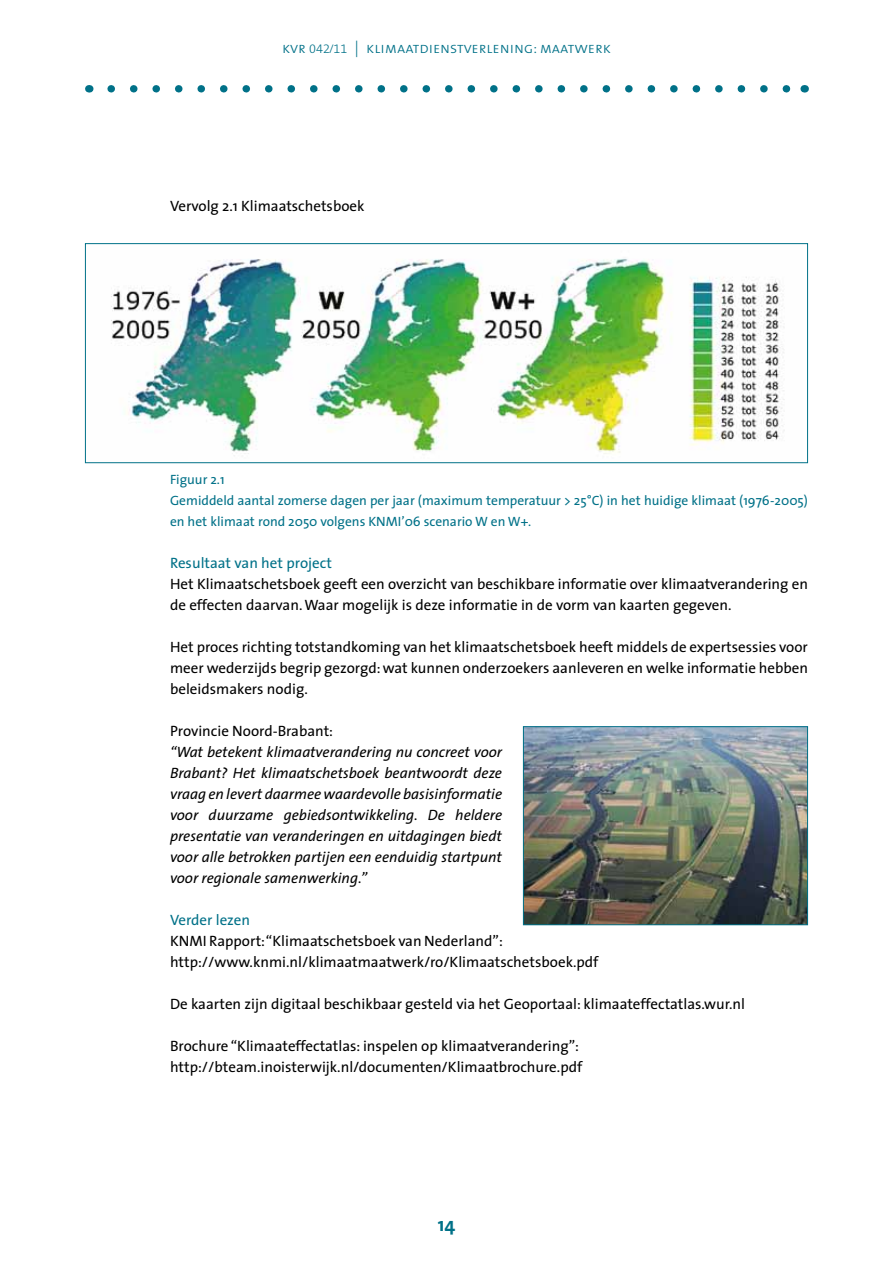
<style>
.page{position:relative;width:893px;height:1263px;background:#fff}
.page>*{position:absolute;margin:0;border:0;box-sizing:border-box;transform-origin:0 0}
.t1{font:700 19.5px "The Sans";color:#007188}
.t2{font:15.6px "The Sans Light Caps";color:#007188}
.t3{font:15px/21px "The Sans";color:#000}
.t4{font:italic 15px/21px "The Sans";color:#000}
.t5{font:13.5px/21px "The Sans";color:#007188}
.s1{font-family:"The Sans Light Expert";font-size:12.6px}
.s2{font-size:16.5px}
.s3{color:#007188}
.s4{font-style:normal}
</style>
<div class="page">
<svg style="left:111px;top:85px;width:680px;height:8px"></svg>
<img style="left:111px;top:258px;width:674px;height:198px">
<div style="left:85px;top:243px;width:723px;height:220px;border:1px solid #007188"></div>
<img style="left:525px;top:728px;width:281px;height:195px">
<div style="left:523px;top:726px;width:285px;height:199px;border:1px solid #007188"></div>
<p class="t2" style="left:282px;top:35px;width:330px">kvr <span class="s1">042/11</span> <span class="s2">|</span> klimaatdienstverlening: maatwerk</p>
<p class="t3" style="left:170px;top:195px;width:196px">Vervolg 2.1 Klimaatschetsboek</p>
<p class="t5" style="left:170px;top:469px;width:639px">Figuur 2.1<br>Gemiddeld aantal zomerse dagen per jaar (maximum temperatuur &gt; 25°C) in het huidige klimaat (1976-2005) en het klimaat rond 2050 volgens KNMI’06 scenario W en W+.</p>
<p class="t3" style="left:170px;top:552px;width:639px"><span class="s3">Resultaat van het project<br></span>Het Klimaatschetsboek geeft een overzicht van beschikbare informatie over klimaatverandering en de effecten daarvan. Waar mogelijk is deze informatie in de vorm van kaarten gegeven.</p>
<p class="t3" style="left:170px;top:636px;width:639px;text-align:justify">Het proces richting totstandkoming van het klimaatschetsboek heeft middels de expertsessies voor meer wederzijds begrip gezorgd: wat kunnen onderzoekers aanleveren en welke informatie hebben beleidsmakers nodig.</p>
<p class="t4" style="left:170px;top:720px;width:334px"><span class="s4">Provincie Noord-Brabant:<br></span>“Wat betekent klimaatverandering nu concreet voor Brabant? Het klimaatschetsboek beantwoordt deze vraag en levert daarmee waardevolle basisinformatie voor duurzame gebiedsontwikkeling. De heldere presentatie van veranderingen en uitdagingen biedt voor alle betrokken partijen een eenduidig startpunt voor regionale samenwerking.”</p>
<p class="t3" style="left:170px;top:909px;width:430px"><span class="s3">Verder lezen<br></span>KNMI Rapport: “Klimaatschetsboek van Nederland”: http://www.knmi.nl/klimaatmaatwerk/ro/Klimaatschetsboek.pdf</p>
<p class="t3" style="left:170px;top:993px;width:576px">De kaarten zijn digitaal beschikbaar gesteld via het Geoportaal: klimaateffectatlas.wur.nl</p>
<p class="t3" style="left:170px;top:1035px;width:414px">Brochure “Klimaateffectatlas: inspelen op klimaatverandering”: http://bteam.inoisterwijk.nl/documenten/Klimaatbrochure.pdf</p>
<p class="t1" style="left:438px;top:1208px;width:19px">14</p>
</div>
